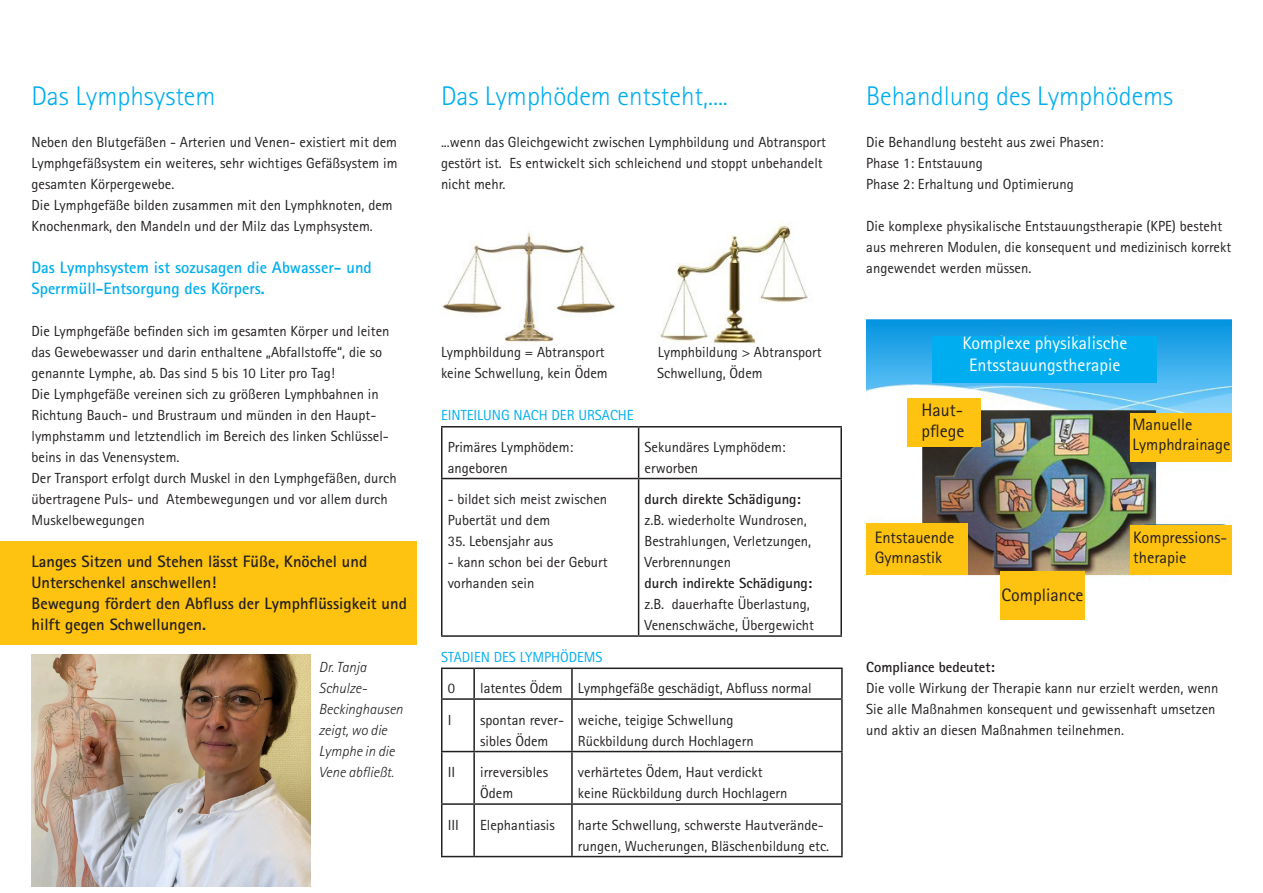
<style>
.page{position:relative;width:1263px;height:893px;background:#fff}
.page>*{position:absolute;margin:0;border:0;box-sizing:border-box;transform-origin:0 0}
.H2_Inhalt{font:300 27px "Rotis Sans Serif Std";color:#00aeef}
.t1{font:18px/21.6px "Rotis Sans Serif Std";color:#fff;text-align:center}
.t2{font:18px/21.6px "Rotis Sans Serif Std";color:#231f20}
.Fließtext{font:700 16.5px/21px "Rotis Sans Serif Std";color:#231f20}
.Fließtext-2{font:700 16.5px/21px "Rotis Sans Serif Std";color:#00aeef}
.t3{font:16.5px/19.8px "Rotis Sans Serif Std";color:#231f20}
.Fließtext-3{font:14.7px/21px "Rotis Sans Serif Std";color:#231f20}
.Fließtext-4{font:700 14.7px "Rotis Sans Serif Std";color:#231f20}
.Fließtext-5{font:italic 300 14.7px/21px "Rotis Sans Serif Std";color:#231f20}
.Fließtext-6{font:14.7px "Rotis Sans Serif Std";color:#00aeef}
.H2_Inhalt-2{font:14.7px "Rotis Sans Serif Std";color:#00aeef}
.s1{font-weight:700;color:#fff}
</style>
<div class="page">
<div style="left:0;top:541px;width:417px;height:103px;background:#fec210"></div>
<hr style="left:441px;top:426px;width:198px;height:1px;background:#231f20">
<hr style="left:441px;top:427px;width:1px;height:51px;background:#231f20">
<hr style="left:639px;top:426px;width:203px;height:1px;background:#231f20">
<hr style="left:638px;top:427px;width:1px;height:51px;background:#231f20">
<hr style="left:840px;top:427px;width:2px;height:51px;background:#231f20">
<hr style="left:441px;top:478px;width:198px;height:1px;background:#231f20">
<hr style="left:441px;top:479px;width:1px;height:156px;background:#231f20">
<hr style="left:639px;top:478px;width:203px;height:1px;background:#231f20">
<hr style="left:638px;top:479px;width:1px;height:156px;background:#231f20">
<hr style="left:840px;top:479px;width:2px;height:156px;background:#231f20">
<hr style="left:441px;top:635px;width:198px;height:2px;background:#231f20">
<hr style="left:639px;top:635px;width:203px;height:2px;background:#231f20">
<hr style="left:441px;top:667px;width:33px;height:2px;background:#231f20">
<svg style="left:441px;top:669px;width:1px;height:29px"></svg>
<hr style="left:474px;top:667px;width:98px;height:2px;background:#231f20">
<hr style="left:473px;top:669px;width:2px;height:29px;background:#231f20">
<hr style="left:572px;top:667px;width:271px;height:2px;background:#231f20">
<hr style="left:571px;top:669px;width:2px;height:29px;background:#231f20">
<hr style="left:841px;top:669px;width:2px;height:29px;background:#231f20">
<hr style="left:441px;top:698px;width:33px;height:2px;background:#231f20">
<hr style="left:441px;top:700px;width:1px;height:51px;background:#231f20">
<hr style="left:474px;top:698px;width:98px;height:2px;background:#231f20">
<hr style="left:473px;top:700px;width:2px;height:51px;background:#231f20">
<hr style="left:572px;top:698px;width:271px;height:2px;background:#231f20">
<hr style="left:571px;top:700px;width:2px;height:51px;background:#231f20">
<hr style="left:841px;top:700px;width:2px;height:51px;background:#231f20">
<hr style="left:441px;top:751px;width:33px;height:1px;background:#231f20">
<hr style="left:441px;top:752px;width:1px;height:51px;background:#231f20">
<hr style="left:474px;top:751px;width:98px;height:1px;background:#231f20">
<hr style="left:473px;top:752px;width:2px;height:51px;background:#231f20">
<hr style="left:572px;top:751px;width:271px;height:1px;background:#231f20">
<hr style="left:571px;top:752px;width:2px;height:51px;background:#231f20">
<hr style="left:841px;top:752px;width:2px;height:51px;background:#231f20">
<hr style="left:441px;top:803px;width:33px;height:2px;background:#231f20">
<hr style="left:441px;top:805px;width:1px;height:51px;background:#231f20">
<hr style="left:474px;top:803px;width:98px;height:2px;background:#231f20">
<hr style="left:473px;top:805px;width:2px;height:51px;background:#231f20">
<hr style="left:572px;top:803px;width:271px;height:2px;background:#231f20">
<hr style="left:571px;top:805px;width:2px;height:51px;background:#231f20">
<hr style="left:841px;top:805px;width:2px;height:51px;background:#231f20">
<hr style="left:441px;top:856px;width:33px;height:1px;background:#231f20">
<hr style="left:474px;top:856px;width:98px;height:1px;background:#231f20">
<hr style="left:572px;top:856px;width:271px;height:1px;background:#231f20">
<img style="left:442px;top:232px;width:174px;height:112px">
<img style="left:659px;top:225px;width:149px;height:119px">
<img style="left:866px;top:319px;width:365px;height:298px">
<div style="left:908px;top:398px;width:73px;height:48px;background:#fec210"></div>
<div style="left:1130px;top:414px;width:101px;height:48px;background:#fec210"></div>
<div style="left:867px;top:523px;width:101px;height:52px;background:#fec210"></div>
<div style="left:1000px;top:571px;width:84px;height:49px;background:#fec210"></div>
<div style="left:1130px;top:525px;width:101px;height:49px;background:#fec210"></div>
<div style="left:932px;top:337px;width:225px;height:46px;background:#00aeef"></div>
<img style="left:32px;top:655px;width:278px;height:232px">
<p class="H2_Inhalt" style="left:31px;top:80px;width:185px">Das Lymphsystem</p>
<p class="Fließtext-3" style="left:31px;top:132px;width:368px">Neben den Blutgefäßen - Arterien und Venen- existiert mit dem Lymphgefäßsystem ein weiteres, sehr wichtiges Gefäßsystem im gesamten Körpergewebe.<br>Die Lymphgefäße bilden zusammen mit den Lymphknoten, dem Knochenmark, den Mandeln und der Milz das Lymphsystem.</p>
<p class="Fließtext-2" style="left:31px;top:257px;width:342px">Das Lymphsystem ist sozusagen die Abwasser- und<br>Sperrmüll-Entsorgung des Körpers.</p>
<p class="Fließtext-3" style="left:31px;top:321px;width:359px">Die Lymphgefäße befinden sich im gesamten Körper und leiten das Gewebewasser und darin enthaltene „Abfallstoffe“, die so genannte Lymphe, ab. Das sind 5 bis 10 Liter pro Tag!<br>Die Lymphgefäße vereinen sich zu größeren Lymphbahnen in Richtung Bauch- und Brustraum und münden in den Haupt&shy;lymphstamm und letztendlich im Bereich des linken Schlüssel&shy;beins in das Venensystem.</p>
<p class="Fließtext-3" style="left:31px;top:468px;width:367px">Der Transport erfolgt durch Muskel in den Lymphgefäßen, durch übertragene Puls- und Atembewegungen und vor allem durch<br>Muskelbewegungen</p>
<p class="Fließtext" style="left:31px;top:551px;width:377px">Langes Sitzen und Stehen lässt Füße, Knöchel und Unterschenkel anschwellen!<br>Bewegung fördert den Abfluss der Lymphflüssigkeit und hilft gegen Schwellungen.</p>
<p class="Fließtext-5" style="left:319px;top:657px;width:85px">Dr. Tanja<br>Schulze-<br>Beckinghausen zeigt, wo die<br>Lymphe in die<br>Vene abfließt.</p>
<p class="H2_Inhalt" style="left:441px;top:80px;width:288px">Das Lymphödem entsteht,....</p>
<p class="Fließtext-3" style="left:441px;top:132px;width:387px">...wenn das Gleichgewicht zwischen Lymphbildung und Abtransport gestört ist. Es entwickelt sich schleichend und stoppt unbehandelt nicht mehr.</p>
<p class="Fließtext-3" style="left:441px;top:342px;width:165px">Lymphbildung = Abtransport</p>
<p class="Fließtext-3" style="left:658px;top:342px;width:165px">Lymphbildung &gt; Abtransport</p>
<p class="Fließtext-3" style="left:441px;top:363px;width:168px">keine Schwellung, kein Ödem</p>
<p class="Fließtext-3" style="left:657px;top:363px;width:107px">Schwellung, Ödem</p>
<p class="Fließtext-6" style="left:441px;top:406px;width:194px">EINTEILUNG NACH DER URSACHE</p>
<p class="Fließtext-3" style="left:448px;top:436px;width:127px">Primäres Lymphödem: angeboren</p>
<p class="Fließtext-3" style="left:645px;top:436px;width:143px">Sekundäres Lymphödem: erworben</p>
<p class="Fließtext-3" style="left:448px;top:489px;width:161px">- bildet sich meist zwischen<br>Pubertät und dem</p>
<p class="Fließtext-3" style="left:448px;top:531px;width:107px">35. Lebensjahr aus</p>
<p class="Fließtext-3" style="left:448px;top:552px;width:161px">- kann schon bei der Geburt vorhanden sein</p>
<p class="Fließtext-4" style="left:645px;top:490px;width:158px">durch direkte Schädigung:</p>
<p class="Fließtext-3" style="left:645px;top:510px;width:168px">z.B. wiederholte Wundrosen,<br>Bestrahlungen, Verletzungen,<br>Verbrennungen</p>
<p class="Fließtext-4" style="left:645px;top:574px;width:169px">durch indirekte Schädigung:</p>
<p class="Fließtext-3" style="left:645px;top:594px;width:171px">z.B. dauerhafte Überlastung,<br>Venenschwäche, Übergewicht</p>
<p class="H2_Inhalt-2" style="left:441px;top:648px;width:163px">STADIEN DES LYMPHÖDEMS</p>
<p class="Fließtext-3" style="left:448px;top:678px;width:9px">0</p>
<p class="Fließtext-3" style="left:480px;top:678px;width:84px">latentes Ödem</p>
<p class="Fließtext-3" style="left:578px;top:678px;width:235px">Lymphgefäße geschädigt, Abfluss normal</p>
<p class="Fließtext-3" style="left:448px;top:709px;width:5px">I</p>
<p class="Fließtext-3" style="left:480px;top:709px;width:85px">spontan rever&shy;sibles Ödem</p>
<p class="Fließtext-3" style="left:578px;top:709px;width:177px">weiche, teigige Schwellung<br>Rückbildung durch Hochlagern</p>
<p class="Fließtext-3" style="left:448px;top:762px;width:9px">II</p>
<p class="Fließtext-3" style="left:480px;top:762px;width:69px">irreversibles<br>Ödem</p>
<p class="Fließtext-3" style="left:578px;top:762px;width:211px">verhärtetes Ödem, Haut verdickt keine Rückbildung durch Hochlagern</p>
<p class="Fließtext-3" style="left:448px;top:814px;width:13px">III</p>
<p class="Fließtext-3" style="left:480px;top:814px;width:76px">Elephantiasis</p>
<p class="Fließtext-3" style="left:578px;top:814px;width:253px">harte Schwellung, schwerste Hautverände&shy;rungen, Wucherungen, Bläschenbildung etc.</p>
<p class="H2_Inhalt" style="left:866px;top:80px;width:308px">Behandlung des Lymphödems</p>
<p class="Fließtext-3" style="left:866px;top:132px;width:239px">Die Behandlung besteht aus zwei Phasen:</p>
<p class="Fließtext-3" style="left:866px;top:153px;width:118px">Phase 1: Entstauung</p>
<p class="Fließtext-3" style="left:866px;top:174px;width:355px">Phase 2: Erhaltung und Optimierung<span class="s1">die Tochter als erste sich</span></p>
<p class="Fließtext-3" style="left:866px;top:216px;width:366px">Die komplexe physikalische Entstauungstherapie (KPE) besteht aus mehreren Modulen, die konsequent und medizinisch korrekt angewendet werden müssen.</p>
<p class="t1" style="left:962px;top:333px;width:166px">Komplexe physikalische<br>Entsstauungstherapie</p>
<p class="t2" style="left:921px;top:399px;width:45px">Haut&shy;pflege</p>
<p class="t3" style="left:875px;top:528px;width:81px">Entstauende<br>Gymnastik</p>
<p class="t2" style="left:1001px;top:584px;width:83px">Compliance</p>
<p class="t3" style="left:1132px;top:415px;width:100px">Manuelle<br>Lymphdrainage</p>
<p class="t3" style="left:1133px;top:528px;width:96px">Kompressions&shy;therapie</p>
<p class="Fließtext-4" style="left:866px;top:658px;width:130px">Compliance bedeutet:</p>
<p class="Fließtext-3" style="left:866px;top:678px;width:354px">Die volle Wirkung der Therapie kann nur erzielt werden, wenn<br>Sie alle Maßnahmen konsequent und gewissenhaft umsetzen und aktiv an diesen Maßnahmen teilnehmen.</p>
</div>
